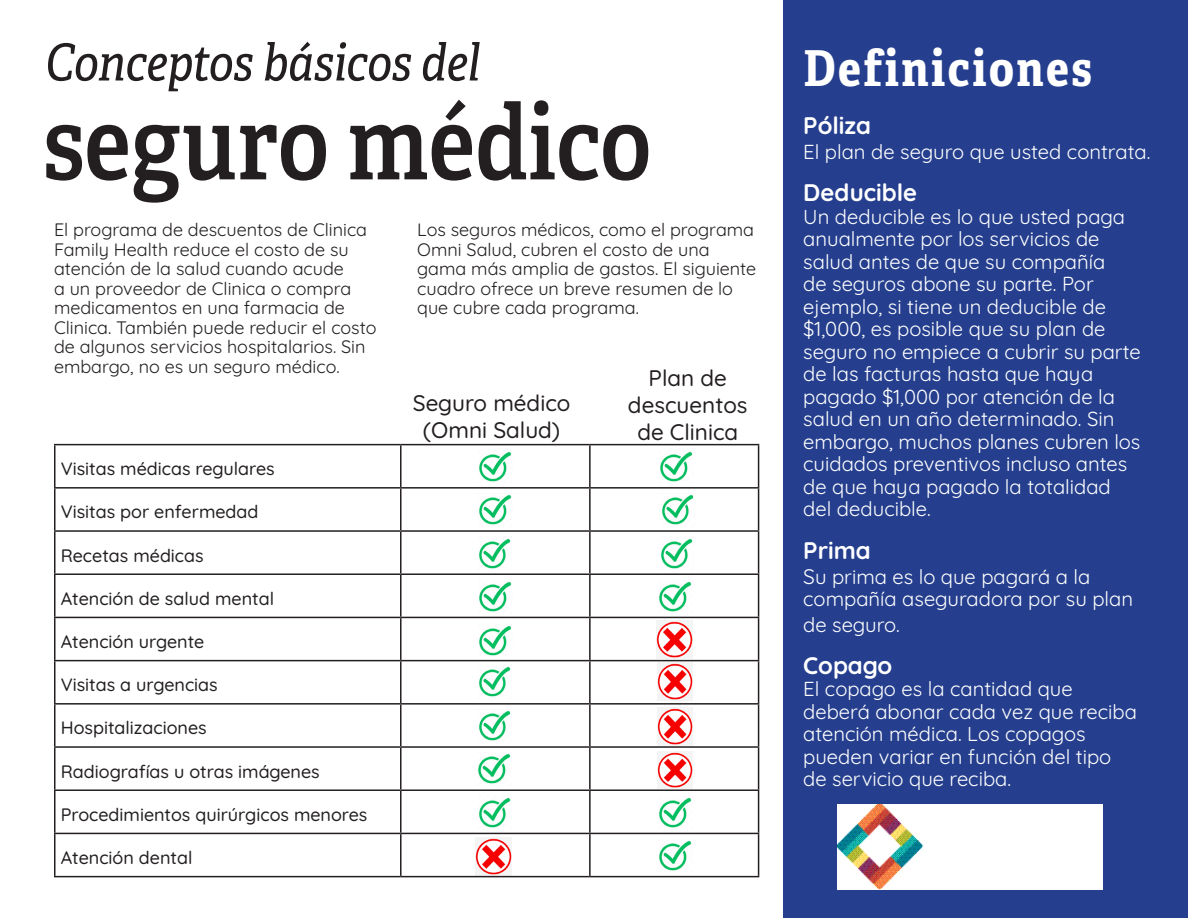
<style>
.page{position:relative;width:1188px;height:918px;background:#fff}
.page>*{position:absolute;margin:0;border:0;box-sizing:border-box;transform-origin:0 0}
.t1{font:600 103.5px "Adelle Condensed";color:#231f20}
.t2{font:italic 51px "Adelle Condensed";color:#231f20}
.t3{font:700 49.5px "Adelle Condensed";letter-spacing:.05em;color:#fff}
.t4{font:700 24px "Quicksand";color:#fff}
.t5{font:500 22.5px/27px "Quicksand";color:#231f20;text-align:center}
.t6{font:20.25px/22.5px "Quicksand";color:#fff}
.t7{font:18px/19.5px "Quicksand";color:#231f20}
.t8{font:500 18px "Quicksand";color:#231f20}
.s1{font-size:21px}
</style>
<div class="page">
<div style="left:783px;top:0;width:405px;height:918px;background:#253f8e"></div>
<img style="left:479px;top:495px;width:33px;height:30px">
<img style="left:479px;top:452px;width:33px;height:30px">
<img style="left:479px;top:539px;width:32px;height:30px">
<img style="left:479px;top:582px;width:33px;height:30px">
<img style="left:479px;top:626px;width:33px;height:30px">
<img style="left:479px;top:667px;width:32px;height:30px">
<img style="left:479px;top:711px;width:32px;height:30px">
<img style="left:478px;top:754px;width:33px;height:30px">
<img style="left:479px;top:798px;width:32px;height:30px">
<img style="left:475px;top:838px;width:36px;height:37px">
<img style="left:657px;top:707px;width:36px;height:38px">
<img style="left:657px;top:662px;width:36px;height:38px">
<img style="left:657px;top:751px;width:36px;height:38px">
<img style="left:660px;top:452px;width:33px;height:30px">
<img style="left:662px;top:495px;width:32px;height:30px">
<img style="left:659px;top:582px;width:33px;height:30px">
<img style="left:657px;top:620px;width:35px;height:38px">
<img style="left:659px;top:798px;width:33px;height:30px">
<img style="left:659px;top:841px;width:33px;height:30px">
<img style="left:661px;top:539px;width:32px;height:30px">
<img style="left:837px;top:805px;width:266px;height:85px">
<hr style="left:54px;top:444px;width:347px;height:1px;background:#231f20">
<hr style="left:54px;top:445px;width:2px;height:42px;background:#231f20">
<hr style="left:401px;top:444px;width:189px;height:1px;background:#231f20">
<hr style="left:400px;top:445px;width:2px;height:42px;background:#231f20">
<hr style="left:590px;top:444px;width:169px;height:1px;background:#231f20">
<hr style="left:589px;top:445px;width:2px;height:42px;background:#231f20">
<hr style="left:758px;top:445px;width:1px;height:42px;background:#231f20">
<hr style="left:54px;top:487px;width:347px;height:2px;background:#231f20">
<hr style="left:54px;top:489px;width:2px;height:41px;background:#231f20">
<hr style="left:401px;top:487px;width:189px;height:2px;background:#231f20">
<hr style="left:400px;top:489px;width:2px;height:41px;background:#231f20">
<hr style="left:590px;top:487px;width:169px;height:2px;background:#231f20">
<hr style="left:589px;top:489px;width:2px;height:41px;background:#231f20">
<hr style="left:758px;top:489px;width:1px;height:41px;background:#231f20">
<hr style="left:54px;top:530px;width:347px;height:2px;background:#231f20">
<hr style="left:54px;top:532px;width:2px;height:41px;background:#231f20">
<hr style="left:401px;top:530px;width:189px;height:2px;background:#231f20">
<hr style="left:400px;top:532px;width:2px;height:41px;background:#231f20">
<hr style="left:590px;top:530px;width:169px;height:2px;background:#231f20">
<hr style="left:589px;top:532px;width:2px;height:41px;background:#231f20">
<hr style="left:758px;top:532px;width:1px;height:41px;background:#231f20">
<hr style="left:54px;top:573px;width:347px;height:2px;background:#231f20">
<hr style="left:54px;top:575px;width:2px;height:42px;background:#231f20">
<hr style="left:401px;top:573px;width:189px;height:2px;background:#231f20">
<hr style="left:400px;top:575px;width:2px;height:42px;background:#231f20">
<hr style="left:590px;top:573px;width:169px;height:2px;background:#231f20">
<hr style="left:589px;top:575px;width:2px;height:42px;background:#231f20">
<hr style="left:758px;top:575px;width:1px;height:42px;background:#231f20">
<hr style="left:54px;top:617px;width:347px;height:1px;background:#231f20">
<hr style="left:54px;top:618px;width:2px;height:42px;background:#231f20">
<hr style="left:401px;top:617px;width:189px;height:1px;background:#231f20">
<hr style="left:400px;top:618px;width:2px;height:42px;background:#231f20">
<hr style="left:590px;top:617px;width:169px;height:1px;background:#231f20">
<hr style="left:589px;top:618px;width:2px;height:42px;background:#231f20">
<hr style="left:758px;top:618px;width:1px;height:42px;background:#231f20">
<hr style="left:54px;top:660px;width:347px;height:1px;background:#231f20">
<hr style="left:54px;top:661px;width:2px;height:42px;background:#231f20">
<hr style="left:401px;top:660px;width:189px;height:1px;background:#231f20">
<hr style="left:400px;top:661px;width:2px;height:42px;background:#231f20">
<hr style="left:590px;top:660px;width:169px;height:1px;background:#231f20">
<hr style="left:589px;top:661px;width:2px;height:42px;background:#231f20">
<hr style="left:758px;top:661px;width:1px;height:42px;background:#231f20">
<hr style="left:54px;top:703px;width:347px;height:2px;background:#231f20">
<hr style="left:54px;top:705px;width:2px;height:41px;background:#231f20">
<hr style="left:401px;top:703px;width:189px;height:2px;background:#231f20">
<hr style="left:400px;top:705px;width:2px;height:41px;background:#231f20">
<hr style="left:590px;top:703px;width:169px;height:2px;background:#231f20">
<hr style="left:589px;top:705px;width:2px;height:41px;background:#231f20">
<hr style="left:758px;top:705px;width:1px;height:41px;background:#231f20">
<hr style="left:54px;top:746px;width:347px;height:2px;background:#231f20">
<hr style="left:54px;top:748px;width:2px;height:41px;background:#231f20">
<hr style="left:401px;top:746px;width:189px;height:2px;background:#231f20">
<hr style="left:400px;top:748px;width:2px;height:41px;background:#231f20">
<hr style="left:590px;top:746px;width:169px;height:2px;background:#231f20">
<hr style="left:589px;top:748px;width:2px;height:41px;background:#231f20">
<hr style="left:758px;top:748px;width:1px;height:41px;background:#231f20">
<hr style="left:54px;top:789px;width:347px;height:2px;background:#231f20">
<hr style="left:54px;top:791px;width:2px;height:42px;background:#231f20">
<hr style="left:401px;top:789px;width:189px;height:2px;background:#231f20">
<hr style="left:400px;top:791px;width:2px;height:42px;background:#231f20">
<hr style="left:590px;top:789px;width:169px;height:2px;background:#231f20">
<hr style="left:589px;top:791px;width:2px;height:42px;background:#231f20">
<hr style="left:758px;top:791px;width:1px;height:42px;background:#231f20">
<hr style="left:54px;top:833px;width:347px;height:1px;background:#231f20">
<hr style="left:54px;top:834px;width:2px;height:42px;background:#231f20">
<hr style="left:401px;top:833px;width:189px;height:1px;background:#231f20">
<hr style="left:400px;top:834px;width:2px;height:42px;background:#231f20">
<hr style="left:590px;top:833px;width:169px;height:1px;background:#231f20">
<hr style="left:589px;top:834px;width:2px;height:42px;background:#231f20">
<hr style="left:758px;top:834px;width:1px;height:42px;background:#231f20">
<hr style="left:54px;top:876px;width:347px;height:1px;background:#231f20">
<hr style="left:401px;top:876px;width:189px;height:1px;background:#231f20">
<hr style="left:590px;top:876px;width:169px;height:1px;background:#231f20">
<p class="t2" style="left:45px;top:31px;width:436px">Conceptos básicos del</p>
<p class="t3" style="left:803px;top:37px;width:290px">Definiciones</p>
<p class="t4" style="left:803px;top:107px;width:69px">Póliza</p>
<p class="t6" style="left:803px;top:139px;width:349px">El plan de seguro que usted contrata.</p>
<p class="t4" style="left:803px;top:174px;width:115px">Deducible</p>
<p class="t6" style="left:803px;top:203px;width:339px">Un deducible es lo que usted paga anualmente por los servicios de salud antes de que su compañía<br>de seguros abone su parte. Por ejemplo, si tiene un deducible de $1,000, es posible que su plan de seguro no empiece a cubrir su parte de las facturas hasta que haya pagado $1,000 por atención de la salud en un año determinado. Sin embargo, muchos planes cubren los cuidados preventivos incluso antes de que haya pagado la totalidad del deducible.</p>
<p class="t4" style="left:803px;top:532px;width:69px">Prima</p>
<p class="t6" style="left:803px;top:563px;width:331px"><span class="s1">S</span>u prima es lo que pagará a la compañía aseguradora por su plan</p>
<p class="t6" style="left:803px;top:611px;width:98px">de seguro.</p>
<p class="t4" style="left:803px;top:647px;width:91px">Copago</p>
<p class="t6" style="left:803px;top:676px;width:335px">El copago es la cantidad que deberá abonar cada vez que reciba atención médica. Los copagos pueden variar en función del tipo de servicio que reciba.</p>
<p class="t1" style="left:43px;top:79px;width:610px">seguro médico</p>
<p class="t7" style="left:54px;top:218px;width:324px">El programa de descuentos de Clinica Family Health reduce el costo de su atención de la salud cuando acude<br>a un proveedor de Clinica o compra medicamentos en una farmacia de Clinica. También puede reducir el costo de algunos servicios hospitalarios. Sin embargo, no es un seguro médico.</p>
<p class="t7" style="left:417px;top:218px;width:341px">Los seguros médicos, como el programa Omni Salud, cubren el costo de una gama más amplia de gastos. El siguiente cuadro ofrece un breve resumen de lo que cubre cada programa.</p>
<p class="t5" style="left:628px;top:362px;width:121px">Plan de descuentos de Clinica</p>
<p class="t5" style="left:413px;top:387px;width:159px">Seguro médico (Omni Salud)</p>
<p class="t8" style="left:61px;top:455px;width:215px">Visitas médicas regulares</p>
<p class="t8" style="left:61px;top:498px;width:199px">Visitas por enfermedad</p>
<p class="t8" style="left:61px;top:541px;width:144px">Recetas médicas</p>
<p class="t8" style="left:61px;top:584px;width:215px">Atención de salud mental</p>
<p class="t8" style="left:61px;top:628px;width:145px">Atención urgente</p>
<p class="t8" style="left:61px;top:671px;width:158px">Visitas a urgencias</p>
<p class="t8" style="left:61px;top:714px;width:147px">Hospitalizaciones</p>
<p class="t8" style="left:61px;top:757px;width:261px">Radiografías u otras imágenes</p>
<p class="t8" style="left:61px;top:800px;width:308px">Procedimientos quirúrgicos menores</p>
<p class="t8" style="left:61px;top:844px;width:133px">Atención dental</p>
</div>
